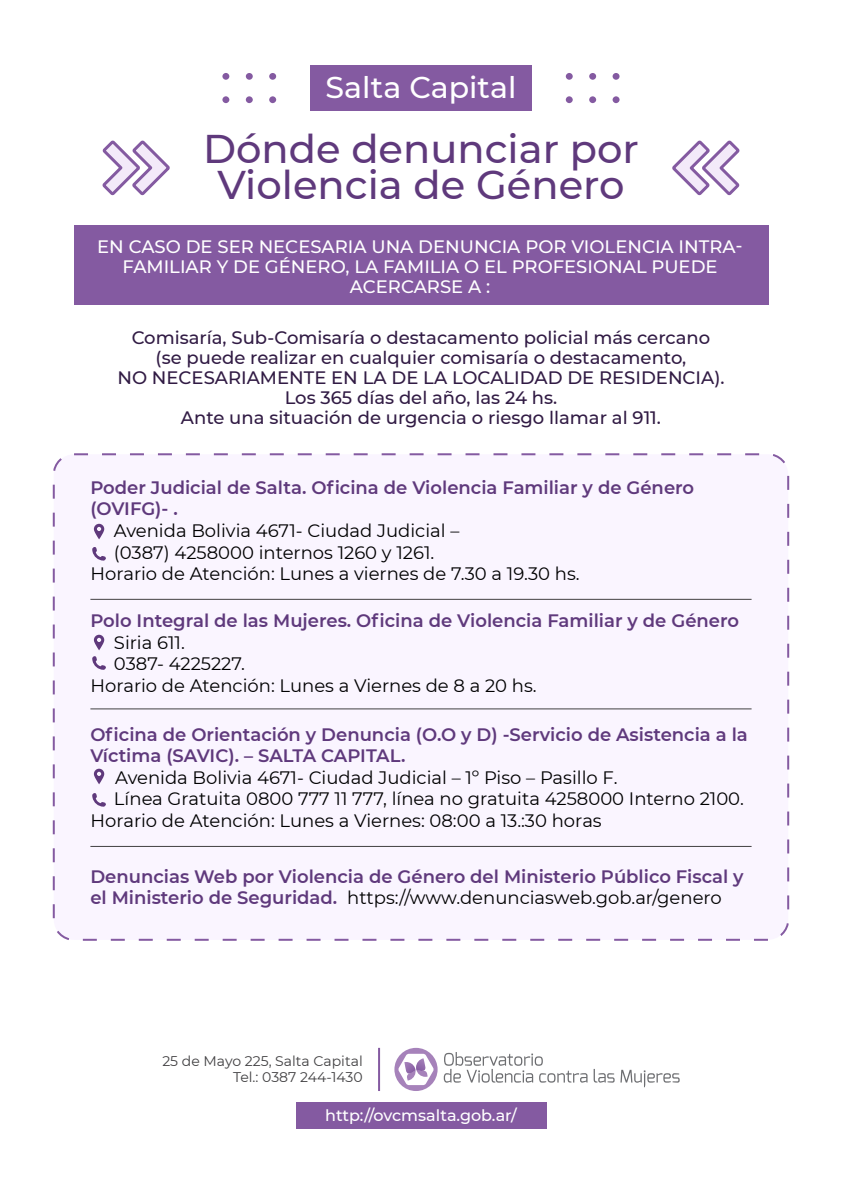
<style>
.page{position:relative;width:842px;height:1191px;background:#fff}
.page>*{position:absolute;margin:0;border:0;box-sizing:border-box;transform-origin:0 0}
.t1{font:500 40px/36px "Montserrat";color:#5f397c;text-align:center}
.t2{font:500 30px "Montserrat";color:#fff}
.t3{font:600 18px/21.6px "Montserrat";color:#5f397c}
.t4{font:18px "Montserrat";color:#000}
.t5{font:500 18px/20px "Montserrat";color:#311b44;text-align:center}
.t6{font:500 18px/20px "Montserrat";color:#fff;text-align:center}
.t7{font:500 16px "Montserrat";color:#fff}
.t8{font:14px/16px "Montserrat";color:#414042;text-align:right}
.s1{font-weight:400;color:#000}
</style>
<div class="page">
<div style="left:54px;top:454px;width:734px;height:485px;background:#faf5ff;border-radius:20px"></div>
<svg style="left:94px;top:768px;width:10px;height:16px"></svg>
<svg style="left:94px;top:635px;width:10px;height:15px"></svg>
<svg style="left:92px;top:656px;width:14px;height:14px"></svg>
<svg style="left:92px;top:793px;width:14px;height:13px"></svg>
<svg style="left:94px;top:524px;width:10px;height:15px"></svg>
<svg style="left:92px;top:547px;width:14px;height:13px"></svg>
<hr style="left:90px;top:599px;width:661px;height:1px;background:#414042">
<hr style="left:90px;top:708px;width:661px;height:1px;background:#414042">
<hr style="left:90px;top:846px;width:661px;height:1px;background:#414042">
<div style="left:310px;top:65px;width:222px;height:46px;background:#845aa1"></div>
<div style="left:74px;top:225px;width:694px;height:79px;background:#845aa1"></div>
<div style="left:269px;top:96px;width:7px;height:7px;background:#845aa1;border-radius:50%"></div>
<div style="left:246px;top:96px;width:7px;height:7px;background:#845aa1;border-radius:50%"></div>
<div style="left:246px;top:73px;width:7px;height:7px;background:#845aa1;border-radius:50%"></div>
<div style="left:269px;top:73px;width:7px;height:7px;background:#845aa1;border-radius:50%"></div>
<div style="left:222px;top:73px;width:7px;height:7px;background:#845aa1;border-radius:50%"></div>
<div style="left:222px;top:96px;width:7px;height:7px;background:#845aa1;border-radius:50%"></div>
<div style="left:612px;top:96px;width:8px;height:7px;background:#845aa1;border-radius:50%"></div>
<div style="left:589px;top:96px;width:7px;height:7px;background:#845aa1;border-radius:50%"></div>
<div style="left:589px;top:73px;width:7px;height:7px;background:#845aa1;border-radius:50%"></div>
<div style="left:612px;top:73px;width:8px;height:7px;background:#845aa1;border-radius:50%"></div>
<div style="left:566px;top:73px;width:7px;height:7px;background:#845aa1;border-radius:50%"></div>
<div style="left:566px;top:96px;width:7px;height:7px;background:#845aa1;border-radius:50%"></div>
<svg style="left:102px;top:140px;width:68px;height:56px"></svg>
<svg style="left:672px;top:140px;width:68px;height:56px"></svg>
<div style="left:296px;top:1101px;width:250px;height:27px;background:#845aa1"></div>
<svg style="left:394px;top:1047px;width:44px;height:44px"></svg>
<svg style="left:398px;top:1053px;width:36px;height:32px"></svg>
<svg style="left:444px;top:1052px;width:143px;height:30px"></svg>
<svg style="left:594px;top:1069px;width:86px;height:18px"></svg>
<hr style="left:378px;top:1047px;width:2px;height:44px;background:#845aa1">
<h2 class="t2" style="left:326px;top:66px;width:192px">Salta Capital</h2>
<h1 class="t1" style="left:203px;top:129px;width:437px">Dónde denunciar por<br>Violencia de Género</h1>
<p class="t6" style="left:97px;top:236px;width:647px">EN CASO DE SER NECESARIA UNA DENUNCIA POR VIOLENCIA INTRA-<br>FAMILIAR Y DE GÉNERO, LA FAMILIA O EL PROFESIONAL PUEDE<br>ACERCARSE A :</p>
<p class="t5" style="left:117px;top:326px;width:609px">Comisaría, Sub-Comisaría o destacamento policial más cercano (se puede realizar en cualquier comisaría o destacamento,<br>NO NECESARIAMENTE EN LA DE LA LOCALIDAD DE RESIDENCIA).<br>Los 365 días del año, las 24 hs.<br>Ante una situación de urgencia o riesgo llamar al 911.</p>
<p class="t3" style="left:90px;top:476px;width:605px">Poder Judicial de Salta. Oficina de Violencia Familiar y de Género (OVIFG)- .</p>
<p class="t4" style="left:114px;top:518px;width:347px">Avenida Bolivia 4671- Ciudad Judicial –</p>
<p class="t4" style="left:114px;top:540px;width:322px">(0387) 4258000 internos 1260 y 1261.</p>
<p class="t4" style="left:90px;top:561px;width:491px">Horario de Atención: Lunes a viernes de 7.30 a 19.30 hs.</p>
<p class="t3" style="left:90px;top:609px;width:650px">Polo Integral de las Mujeres. Oficina de Violencia Familiar y de Género</p>
<p class="t4" style="left:114px;top:630px;width:72px">Siria 611.</p>
<p class="t4" style="left:114px;top:651px;width:132px">0387- 4225227.</p>
<p class="t4" style="left:90px;top:673px;width:448px">Horario de Atención: Lunes a Viernes de 8 a 20 hs.</p>
<p class="t3" style="left:90px;top:722px;width:659px">Oficina de Orientación y Denuncia (O.O y D) -Servicio de Asistencia a la<br>Víctima (SAVIC). – SALTA CAPITAL.</p>
<p class="t4" style="left:115px;top:765px;width:504px">Avenida Bolivia 4671- Ciudad Judicial – 1º Piso – Pasillo F.</p>
<p class="t4" style="left:114px;top:786px;width:631px">Línea Gratuita 0800 777 11 777, línea no gratuita 4258000 Interno 2100.</p>
<p class="t4" style="left:90px;top:808px;width:513px">Horario de Atención: Lunes a Viernes: 08:00 a 13.:30 horas</p>
<p class="t3" style="left:90px;top:864px;width:655px">Denuncias Web por Violencia de Género del Ministerio Público Fiscal y el Ministerio de Seguridad. <span class="s1">https://www.denunciasweb.gob.ar/genero</span></p>
<p class="t8" style="left:162px;top:1052px;width:202px">25 de Mayo 225, Salta Capital<br>Tel.: 0387 244-1430</p>
<p class="t7" style="left:325px;top:1104px;width:193px">http://ovcmsalta.gob.ar/</p>
</div>
